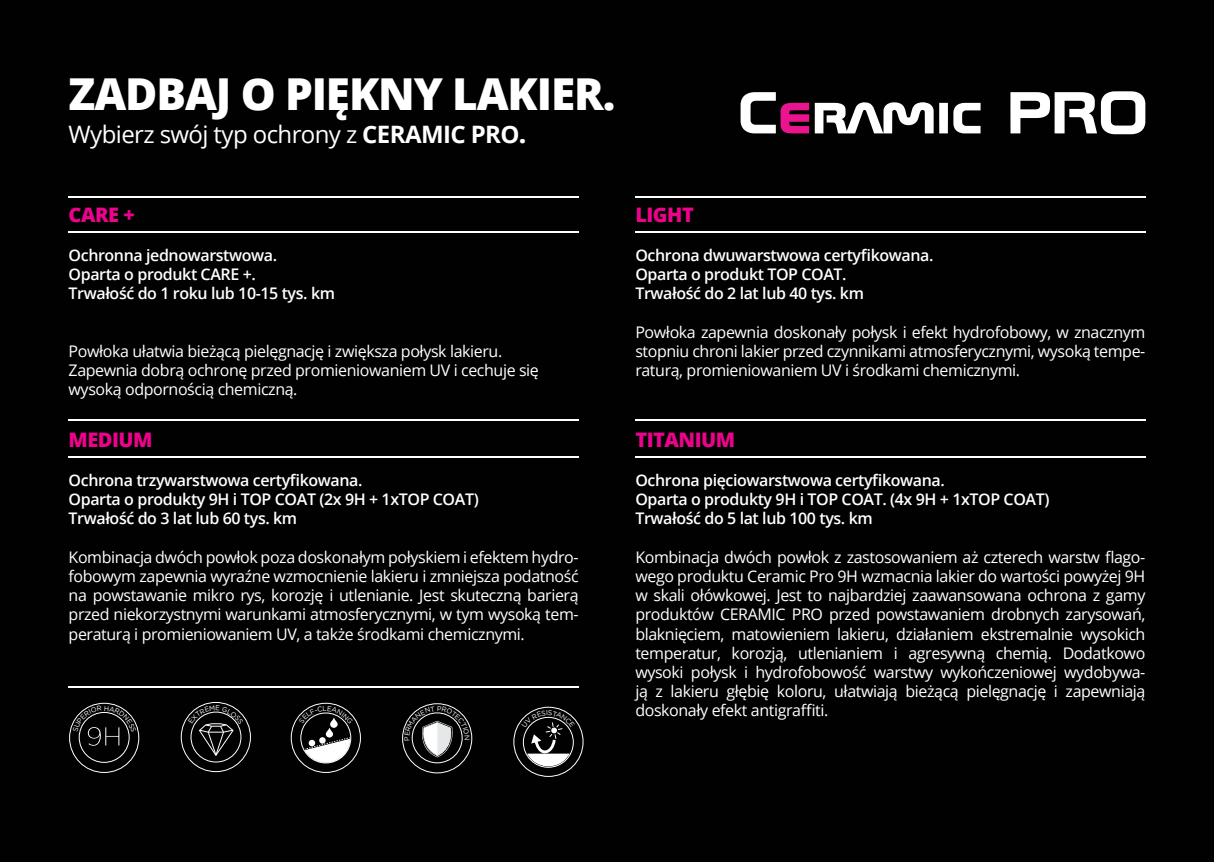
<style>
.page{position:relative;width:1214px;height:862px;background:#fff}
.page>*{position:absolute;margin:0;border:0;box-sizing:border-box;transform-origin:0 0}
.t1{font:800 44px "Open Sans";letter-spacing:-.025em;color:#fff}
.t2{font:24px "Open Sans";letter-spacing:-.025em;color:#fff}
.t3{font:800 20px "Open Sans";letter-spacing:-.025em;color:#ed028c}
.t4{font:16px/19.2px "Open Sans";letter-spacing:-.025em;color:#fff;text-align:justify}
.t5{font:600 16px "Open Sans";letter-spacing:-.025em;color:#fff}
.s1{font-weight:700}
.s2{font-weight:800}
</style>
<div class="page">
<div style="left:0;top:0;width:1213px;height:862px;background:#010101"></div>
<hr style="left:69px;top:231px;width:509px;height:1px;background:#fff">
<hr style="left:635px;top:231px;width:510px;height:1px;background:#fff">
<hr style="left:69px;top:456px;width:509px;height:2px;background:#fff">
<hr style="left:69px;top:686px;width:509px;height:1px;background:#fff">
<hr style="left:69px;top:419px;width:509px;height:2px;background:#fff">
<hr style="left:69px;top:196px;width:509px;height:1px;background:#fff">
<hr style="left:635px;top:196px;width:510px;height:1px;background:#fff">
<hr style="left:635px;top:419px;width:510px;height:2px;background:#fff">
<hr style="left:635px;top:456px;width:510px;height:2px;background:#fff">
<svg style="left:1010px;top:91px;width:135px;height:43px"></svg>
<svg style="left:740px;top:92px;width:193px;height:42px"></svg>
<div style="left:939px;top:103px;width:8px;height:30px;background:#fff"></div>
<svg style="left:953px;top:103px;width:27px;height:30px"></svg>
<div style="left:69px;top:703px;width:70px;height:70px;border:1px solid #fff;border-radius:50%"></div>
<div style="left:181px;top:702px;width:70px;height:70px;border:1px solid #fff;border-radius:50%"></div>
<div style="left:291px;top:703px;width:70px;height:70px;border:1px solid #fff;border-radius:50%"></div>
<div style="left:402px;top:703px;width:70px;height:70px;border:1px solid #fff;border-radius:50%"></div>
<div style="left:513px;top:707px;width:70px;height:69px;border:1px solid #fff;border-radius:50%"></div>
<svg style="left:73px;top:705px;width:63px;height:41px"></svg>
<svg style="left:188px;top:705px;width:55px;height:51px"></svg>
<svg style="left:299px;top:706px;width:54px;height:58px"></svg>
<svg style="left:404px;top:706px;width:65px;height:51px"></svg>
<svg style="left:521px;top:710px;width:54px;height:56px"></svg>
<p class="t1" style="left:69px;top:61px;width:548px">ZADBAJ O PIĘKNY LAKIER.</p>
<p class="t2" style="left:69px;top:118px;width:459px">Wybierz swój typ ochrony z <span class="s1">CERAMIC PRO</span><span class="s2">.</span></p>
<p class="t3" style="left:69px;top:200px;width:68px">CARE +</p>
<p class="t5" style="left:69px;top:244px;width:210px">Ochronna jednowarstwowa.</p>
<p class="t5" style="left:69px;top:263px;width:189px">Oparta o produkt CARE +.</p>
<p class="t5" style="left:69px;top:282px;width:268px">Trwałość do 1 roku lub 10-15 tys. km</p>
<p class="t4" style="left:69px;top:341px;width:435px">Powłoka ułatwia bieżącą pielęgnację i zwiększa połysk lakieru.</p>
<p class="t4" style="left:69px;top:360px;width:471px">Zapewnia dobrą ochronę przed promieniowaniem UV i cechuje się</p>
<p class="t4" style="left:69px;top:379px;width:230px">wysoką odpornością chemiczną.</p>
<p class="t3" style="left:69px;top:425px;width:85px">MEDIUM</p>
<p class="t5" style="left:69px;top:469px;width:295px">Ochrona trzywarstwowa certyfikowana.</p>
<p class="t5" style="left:69px;top:488px;width:411px">Oparta o produkty 9H i TOP COAT (2x 9H + 1xTOP COAT)</p>
<p class="t5" style="left:69px;top:507px;width:230px">Trwałość do 3 lat lub 60 tys. km</p>
<p class="t4" style="left:69px;top:547px;width:511px">Kombinacja dwóch powłok poza doskonałym połyskiem i efektem hydro&shy;fobowym zapewnia wyraźne wzmocnienie lakieru i zmniejsza podatność na powstawanie mikro rys, korozję i utlenianie. Jest skuteczną barierą przed niekorzystnymi warunkami atmosferycznymi, w tym wysoką tem&shy;peraturą i promieniowaniem UV, a także środkami chemicznymi.</p>
<p class="t3" style="left:635px;top:200px;width:60px">LIGHT</p>
<p class="t5" style="left:635px;top:244px;width:299px">Ochrona dwuwarstwowa certyfikowana.</p>
<p class="t5" style="left:635px;top:263px;width:213px">Oparta o produkt TOP COAT.</p>
<p class="t5" style="left:635px;top:282px;width:230px">Trwałość do 2 lat lub 40 tys. km</p>
<p class="t4" style="left:635px;top:322px;width:511px">Powłoka zapewnia doskonały połysk i efekt hydrofobowy, w znacznym stopniu chroni lakier przed czynnikami atmosferycznymi, wysoką tempe&shy;raturą, promieniowaniem UV i środkami chemicznymi.</p>
<p class="t3" style="left:635px;top:425px;width:101px">TITANIUM</p>
<p class="t5" style="left:635px;top:469px;width:311px">Ochrona pięciowarstwowa certyfikowana.</p>
<p class="t5" style="left:635px;top:488px;width:415px">Oparta o produkty 9H i TOP COAT. (4x 9H + 1xTOP COAT)</p>
<p class="t5" style="left:635px;top:507px;width:239px">Trwałość do 5 lat lub 100 tys. km</p>
<p class="t4" style="left:635px;top:547px;width:511px">Kombinacja dwóch powłok z zastosowaniem aż czterech warstw flago&shy;wego produktu Ceramic Pro 9H wzmacnia lakier do wartości powyżej 9H w skali ołówkowej. Jest to najbardziej zaawansowana ochrona z gamy produktów CERAMIC PRO przed powstawaniem drobnych zarysowań, blaknięciem, matowieniem lakieru, działaniem ekstremalnie wysokich temperatur, korozją, utlenianiem i agresywną chemią. Dodatkowo wysoki połysk i hydrofobowość warstwy wykończeniowej wydobywa&shy;ją z lakieru głębię koloru, ułatwiają bieżącą pielęgnację i zapewniają doskonały efekt antigraffiti.</p>
</div>
